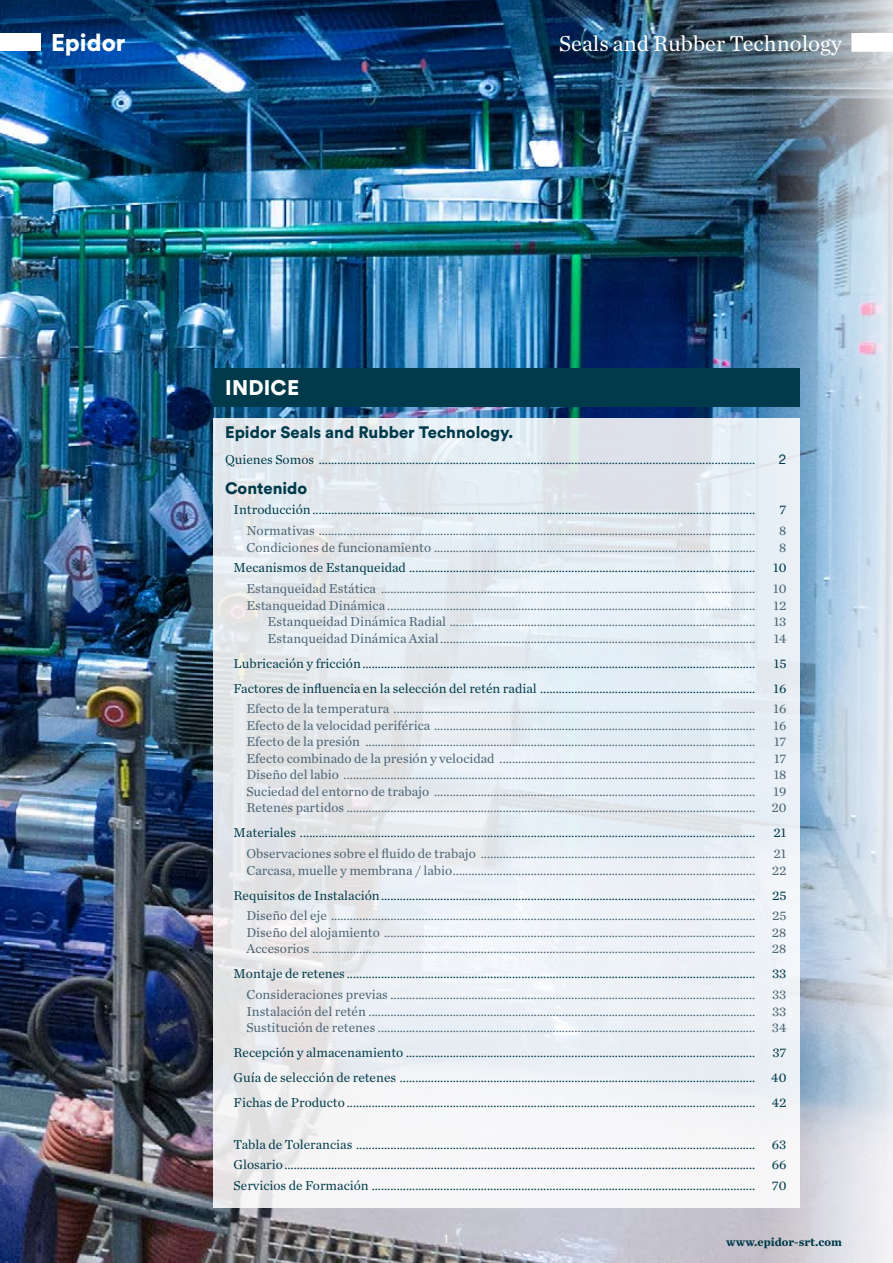
<style>
.page{position:relative;width:893px;height:1263px;background:#fff}
.page>*{position:absolute;margin:0;border:0;box-sizing:border-box;transform-origin:0 0}
.t1{font:900 24px "Circular Std";color:#fff}
.t2{font:22.5px "Chronicle Text G1";color:#fff}
.t3{font:900 21px "Circular Std";letter-spacing:.01em;color:#fff}
.t4{font:900 16.5px "Circular Std";color:#013b4b}
.t5{font:13.5px/16.5px "Chronicle Text G1";color:#4c6474;text-align:right}
.t6{font:13.5px/25px "Chronicle Text G1";color:#013b4b;text-align:justify}
.t7{font:13.5px "Helvetica Neue LT Std";color:#013b4b}
.t8{font:700 12px "Chronicle Text G1";color:#013b4b}
.t9{font:condensed 12px "Helvetica Neue LT Std";color:#fff}
</style>
<div class="page">
<img style="left:0;top:0;width:893px;height:1263px">
<div style="left:0;top:34px;width:41px;height:17px;background:#fff"></div>
<svg style="left:213px;top:419px;width:586px;height:789px;fill:#e7eff5"></svg>
<div style="left:213px;top:368px;width:586px;height:39px;background:#013b4b"></div>
<div style="left:852px;top:34px;width:41px;height:17px;background:#fff"></div>
<div style="left:851px;top:33px;width:42px;height:19px;border:2px solid #fff"></div>
<h1 class="t1" style="left:51px;top:27px;width:76px">Epidor</h1>
<h2 class="t2" style="left:559px;top:26px;width:284px">Seals and Rubber Technology</h2>
<h3 class="t3" style="left:225px;top:374px;width:76px">INDICE</h3>
<p class="t4" style="left:225px;top:421px;width:290px">Epidor Seals and Rubber Technology.</p>
<p class="t6" style="left:225px;top:446px;width:532px">Quienes Somos ............................................................................................................................................</p>
<p class="t7" style="left:779px;top:451px;width:9px">2</p>
<p class="t4" style="left:225px;top:477px;width:84px">Contenido</p>
<p class="t6" style="left:234px;top:496px;width:523px">Introducción..............................................................................................................................................</p>
<p class="t6" style="left:780px;top:496px;width:8px">7</p>
<p class="t5" style="left:246px;top:521px;width:510px">Normativas ............................................................................................................................................</p>
<p class="t5" style="left:779px;top:521px;width:9px">8</p>
<p class="t5" style="left:246px;top:538px;width:510px">Condiciones de funcionamiento .......................................................................................................</p>
<p class="t5" style="left:779px;top:538px;width:9px">8</p>
<p class="t6" style="left:234px;top:554px;width:523px">Mecanismos de Estanqueidad ...............................................................................................................</p>
<p class="t6" style="left:773px;top:554px;width:15px">10</p>
<p class="t5" style="left:246px;top:579px;width:510px">Estanqueidad Estática ........................................................................................................................</p>
<p class="t5" style="left:773px;top:579px;width:15px">10</p>
<p class="t5" style="left:246px;top:596px;width:510px">Estanqueidad Dinámica ......................................................................................................................</p>
<p class="t5" style="left:774px;top:596px;width:14px">12</p>
<p class="t5" style="left:268px;top:612px;width:489px">Estanqueidad Dinámica Radial ..................................................................................................</p>
<p class="t5" style="left:774px;top:612px;width:14px">13</p>
<p class="t5" style="left:268px;top:629px;width:489px">Estanqueidad Dinámica Axial.....................................................................................................</p>
<p class="t5" style="left:774px;top:629px;width:14px">14</p>
<p class="t6" style="left:234px;top:650px;width:523px">Lubricación y fricción..............................................................................................................................</p>
<p class="t6" style="left:774px;top:650px;width:14px">15</p>
<p class="t6" style="left:234px;top:675px;width:523px">Factores de influencia en la selección del retén radial .....................................................................</p>
<p class="t6" style="left:774px;top:675px;width:14px">16</p>
<p class="t5" style="left:246px;top:700px;width:510px">Efecto de la temperatura ....................................................................................................................</p>
<p class="t5" style="left:774px;top:700px;width:14px">16</p>
<p class="t5" style="left:246px;top:716px;width:510px">Efecto de la velocidad periférica .......................................................................................................</p>
<p class="t5" style="left:774px;top:716px;width:14px">16</p>
<p class="t5" style="left:246px;top:733px;width:510px">Efecto de la presión .............................................................................................................................</p>
<p class="t5" style="left:774px;top:733px;width:14px">17</p>
<p class="t5" style="left:246px;top:749px;width:510px">Efecto combinado de la presión y velocidad ..................................................................................</p>
<p class="t5" style="left:774px;top:749px;width:14px">17</p>
<p class="t5" style="left:246px;top:766px;width:510px">Diseño del labio ....................................................................................................................................</p>
<p class="t5" style="left:774px;top:766px;width:14px">18</p>
<p class="t5" style="left:246px;top:782px;width:510px">Suciedad del entorno de trabajo .......................................................................................................</p>
<p class="t5" style="left:246px;top:782px;width:542px">19<br>Retenes partidos ................................................................................................................................... 20</p>
<p class="t6" style="left:234px;top:819px;width:523px">Materiales ..................................................................................................................................................</p>
<p class="t6" style="left:774px;top:819px;width:14px">21</p>
<p class="t5" style="left:246px;top:844px;width:510px">Observaciones sobre el fluido de trabajo ........................................................................................</p>
<p class="t5" style="left:246px;top:844px;width:542px">21<br>Carcasa, muelle y membrana / labio................................................................................................. 22</p>
<p class="t6" style="left:234px;top:882px;width:554px">Requisitos de Instalación........................................................................................................................ 25</p>
<p class="t5" style="left:246px;top:907px;width:542px;text-align:justify">Diseño del eje ........................................................................................................................................ 25<br>Diseño del alojamiento ....................................................................................................................... 28<br>Accesorios .............................................................................................................................................. 28</p>
<p class="t6" style="left:234px;top:960px;width:554px">Montaje de retenes ................................................................................................................................... 33</p>
<p class="t5" style="left:246px;top:985px;width:542px;text-align:justify">Consideraciones previas ..................................................................................................................... 33<br>Instalación del retén ............................................................................................................................ 33<br>Sustitución de retenes ......................................................................................................................... 34</p>
<p class="t6" style="left:234px;top:1039px;width:523px">Recepción y almacenamiento ................................................................................................................</p>
<p class="t6" style="left:234px;top:1039px;width:554px;text-indent:539px">37<br>Guía de selección de retenes .................................................................................................................. 40<br>Fichas de Producto................................................................................................................................... 42</p>
<p class="t6" style="left:234px;top:1133px;width:554px;line-height:20.7px">Tabla de Tolerancias ................................................................................................................................ 63<br>Glosario....................................................................................................................................................... 66<br>Servicios de Formación ........................................................................................................................... 70</p>
<p class="t9" style="left:444px;top:1231px;width:7px">1</p>
<p class="t8" style="left:726px;top:1232px;width:117px">www.epidor-srt.com</p>
</div>
